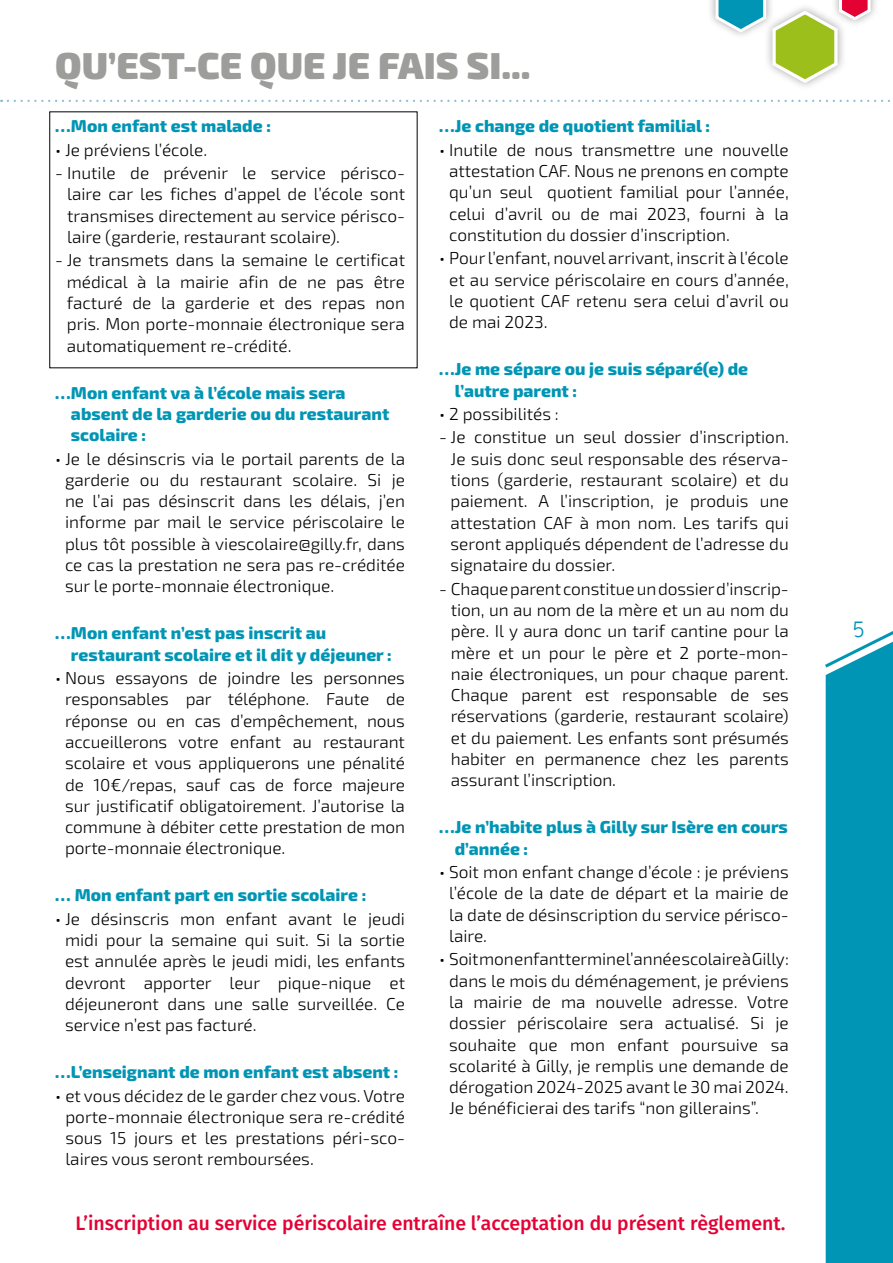
<style>
.page{position:relative;width:893px;height:1263px;background:#fff}
.page>*{position:absolute;margin:0;border:0;box-sizing:border-box;transform-origin:0 0}
.t1{font:900 37.5px "Exo 2";color:#9d9d9c}
.t2{font:700 22.5px "Nilland";color:#0095b4}
.t3{font:500 19.5px "Fira Sans";color:#e40234}
.t4{font:300 17.25px/21.3px "Exo 2";color:#000;text-align:justify}
.t5{font:800 17.25px/21.3px "Exo 2";color:#0095b4}
</style>
<div class="page">
<div style="left:825px;top:631px;width:68px;height:632px;background:#0095b4"></div>
<div style="left:707px;top:0;width:68px;height:40px;background:#000;opacity:.35"></div>
<div style="left:830px;top:0;width:49px;height:28px;background:#000;opacity:.35"></div>
<svg style="left:713px;top:0;width:159px;height:85px"></svg>
<svg style="left:8px;top:100px;width:882px;height:2px"></svg>
<h1 class="t1" style="left:55px;top:43px;width:477px">QU’EST-CE QUE JE FAIS SI...</h1>
<p class="t5" style="left:55px;top:116px;width:217px">…Mon enfant est malade :</p>
<p class="t4" style="left:55px;top:139px;width:153px">• Je préviens l’école.</p>
<p class="t4" style="left:67px;top:163px;width:339px;text-indent:-12px">- Inutile de prévenir le service périsco&shy;laire car les fiches d’appel de l’école sont transmises directement au service périsco&shy;laire (garderie, restaurant scolaire).</p>
<p class="t4" style="left:67px;top:250px;width:340px;text-indent:-12px">- Je transmets dans la semaine le certificat médical à la mairie afin de ne pas être facturé de la garderie et des repas non pris. Mon porte-monnaie électronique sera automatiquement re-crédité.</p>
<p class="t5" style="left:71px;top:382px;width:320px;text-indent:-16px">…Mon enfant va à l’école mais sera absent de la garderie ou du restaurant scolaire :</p>
<p class="t4" style="left:65px;top:448px;width:342px;text-indent:-10px">• Je le désinscris via le portail parents de la garderie ou du restaurant scolaire. Si je ne l’ai pas désinscrit dans les délais, j’en informe par mail le service périscolaire le plus tôt possible à viescolaire@gilly.fr, dans ce cas la prestation ne sera pas re-créditée sur le porte-monnaie électronique.</p>
<p class="t5" style="left:71px;top:623px;width:322px;text-indent:-16px">…Mon enfant n’est pas inscrit au restaurant scolaire et il dit y déjeuner :</p>
<p class="t4" style="left:65px;top:668px;width:341px;text-indent:-10px">• Nous essayons de joindre les personnes responsables par téléphone. Faute de réponse ou en cas d’empêchement, nous accueillerons votre enfant au restaurant scolaire et vous appliquerons une pénalité de 10€/repas, sauf cas de force majeure sur justificatif obligatoirement. J’autorise la commune à débiter cette prestation de mon porte-monnaie électronique.</p>
<p class="t5" style="left:55px;top:885px;width:312px">… Mon enfant part en sortie scolaire :</p>
<p class="t4" style="left:65px;top:908px;width:342px;text-indent:-10px">• Je désinscris mon enfant avant le jeudi midi pour la semaine qui suit. Si la sortie est annulée après le jeudi midi, les enfants devront apporter leur pique-nique et déjeuneront dans une salle surveillée. Ce service n’est pas facturé.</p>
<p class="t5" style="left:55px;top:1062px;width:345px">…L’enseignant de mon enfant est absent :</p>
<p class="t4" style="left:65px;top:1085px;width:341px;text-indent:-10px">• et vous décidez de le garder chez vous. Votre porte-monnaie électronique sera re-crédité sous 15 jours et les prestations péri-sco&shy;laires vous seront remboursées.</p>
<p class="t5" style="left:439px;top:116px;width:272px">…Je change de quotient familial :</p>
<p class="t4" style="left:449px;top:139px;width:341px;text-indent:-10px">• Inutile de nous transmettre une nouvelle attestation CAF. Nous ne prenons en compte qu’un seul quotient familial pour l’année, celui d’avril ou de mai 2023, fourni à la constitution du dossier d’inscription.</p>
<p class="t4" style="left:449px;top:248px;width:341px;text-indent:-10px">• Pour l’enfant, nouvel arrivant, inscrit à l’école et au service périscolaire en cours d’année, le quotient CAF retenu sera celui d’avril ou de mai 2023.</p>
<p class="t5" style="left:455px;top:359px;width:295px;text-indent:-16px">…Je me sépare ou je suis séparé(e) de l’autre parent :</p>
<p class="t4" style="left:439px;top:404px;width:121px">• 2 possibilités :</p>
<p class="t4" style="left:451px;top:427px;width:340px;text-indent:-12px">- Je constitue un seul dossier d’inscription.<br>Je suis donc seul responsable des réserva&shy;tions (garderie, restaurant scolaire) et du paiement. A l’inscription, je produis une attestation CAF à mon nom. Les tarifs qui seront appliqués dépendent de l’adresse du signataire du dossier.</p>
<p class="t4" style="left:451px;top:578px;width:339px;text-indent:-12px">- Chaque parent constitue un dossier d’inscrip&shy;tion, un au nom de la mère et un au nom du père. Il y aura donc un tarif cantine pour la mère et un pour le père et 2 porte-mon&shy;naie électroniques, un pour chaque parent.<br>Chaque parent est responsable de ses réservations (garderie, restaurant scolaire) et du paiement. Les enfants sont présumés habiter en permanence chez les parents assurant l’inscription.</p>
<p class="t5" style="left:455px;top:817px;width:335px;text-indent:-16px">…Je n’habite plus à Gilly sur Isère en cours d’année :</p>
<p class="t4" style="left:449px;top:862px;width:341px;text-indent:-10px">• Soit mon enfant change d’école : je préviens l’école de la date de départ et la mairie de la date de désinscription du service périsco&shy;laire.</p>
<p class="t4" style="left:449px;top:949px;width:341px;text-indent:-10px">• Soit mon enfant termine l’année scolaire à Gilly : dans le mois du déménagement, je préviens la mairie de ma nouvelle adresse. Votre dossier périscolaire sera actualisé. Si je souhaite que mon enfant poursuive sa scolarité à Gilly, je remplis une demande de dérogation 2024-2025 avant le 30 mai 2024.<br>Je bénéficierai des tarifs “non gillerains”.</p>
<p class="t3" style="left:76px;top:1208px;width:711px">L’inscription au service périscolaire entraîne l’acceptation du présent règlement.</p>
<h2 class="t2" style="left:853px;top:617px;width:13px">5</h2>
</div>
